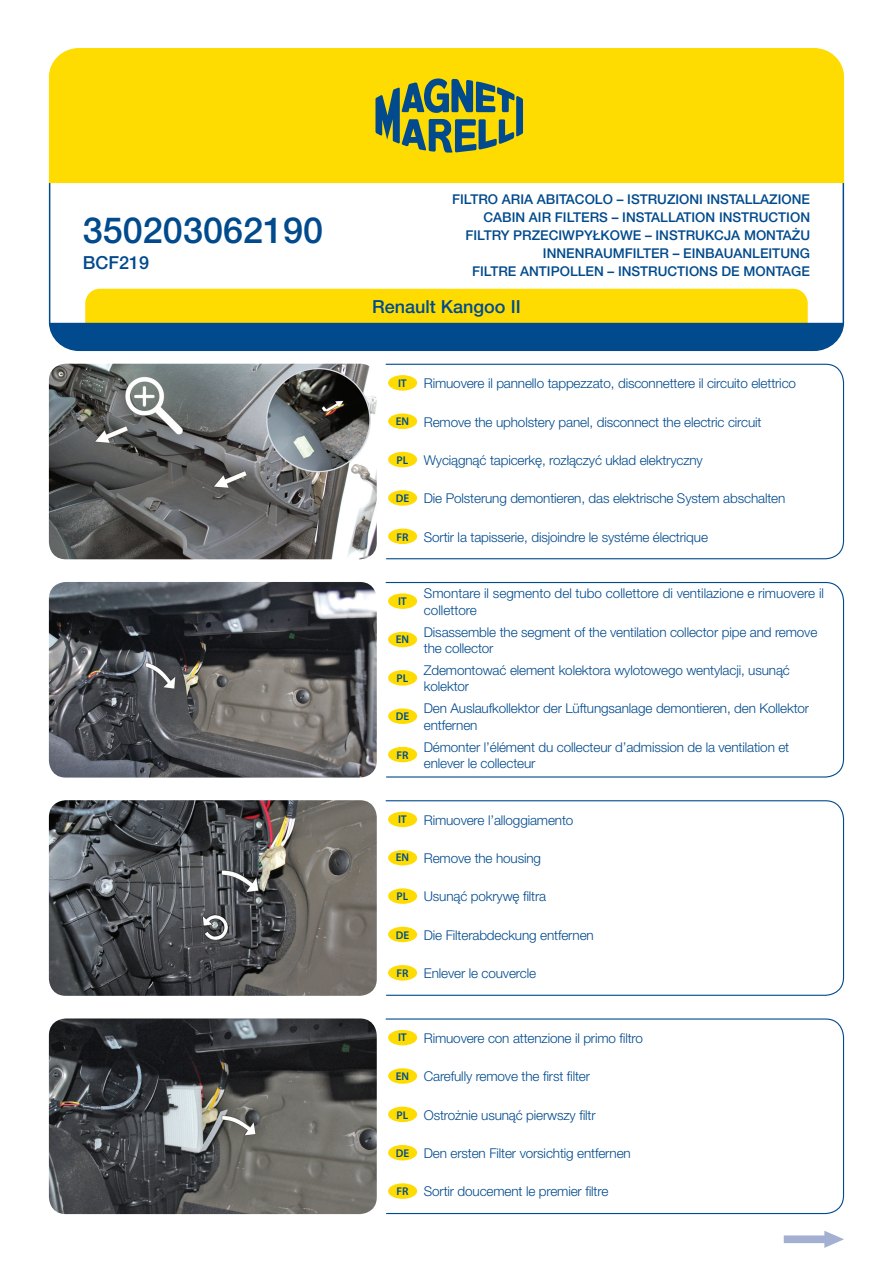
<style>
.page{position:relative;width:893px;height:1263px;background:#fff}
.page>*{position:absolute;margin:0;border:0;box-sizing:border-box;transform-origin:0 0}
.t1{font:500 36px "Helvetica Neue LT Pro";color:#004a8d}
.t2{font:500 18px "Helvetica Neue LT Pro";color:#004a8d}
.t3{font:300 13.5px/16.2px "Helvetica Neue Pl";letter-spacing:-.01em;color:#004a8d}
.t4{font:500 13.5px/18px "Helvetica Neue LT Pro";color:#004a8d}
.t5{font:600 11.25px "Myriad Pro";color:#004a8d}
.s1{font-family:"Myriad Pro";font-weight:600;font-size:11.25px}
</style>
<div class="page">
<svg style="left:49px;top:289px;width:795px;height:62px;background:#8c9c4e"></svg>
<hr style="left:49px;top:183px;width:1px;height:140px;background:#004a8d">
<hr style="left:843px;top:183px;width:1px;height:140px;background:#004a8d">
<div style="left:49px;top:48px;width:795px;height:135px;background:#ffdc01"></div>
<svg style="left:375px;top:78px;width:148px;height:75px;background:#879742"></svg>
<svg style="left:385px;top:363px;width:460px;height:197px"></svg>
<svg style="left:385px;top:581px;width:460px;height:197px"></svg>
<svg style="left:385px;top:800px;width:460px;height:196px"></svg>
<svg style="left:385px;top:1018px;width:460px;height:196px"></svg>
<img style="left:49px;top:364px;width:328px;height:195px">
<img style="left:49px;top:582px;width:328px;height:195px">
<img style="left:49px;top:800px;width:328px;height:196px">
<img style="left:49px;top:1018px;width:328px;height:196px">
<svg style="left:784px;top:1231px;width:60px;height:17px"></svg>
<div style="left:388px;top:375px;width:29px;height:16px;background:#ffdc01;border-radius:50%"></div>
<div style="left:388px;top:413px;width:29px;height:16px;background:#ffdc01;border-radius:50%"></div>
<div style="left:388px;top:452px;width:29px;height:15px;background:#ffdc01;border-radius:50%"></div>
<div style="left:388px;top:490px;width:29px;height:16px;background:#ffdc01;border-radius:50%"></div>
<div style="left:388px;top:528px;width:29px;height:16px;background:#ffdc01;border-radius:50%"></div>
<div style="left:388px;top:593px;width:29px;height:16px;background:#ffdc01;border-radius:50%"></div>
<div style="left:388px;top:632px;width:29px;height:15px;background:#ffdc01;border-radius:50%"></div>
<div style="left:388px;top:670px;width:29px;height:16px;background:#ffdc01;border-radius:50%"></div>
<div style="left:388px;top:708px;width:29px;height:16px;background:#ffdc01;border-radius:50%"></div>
<div style="left:388px;top:747px;width:29px;height:15px;background:#ffdc01;border-radius:50%"></div>
<div style="left:388px;top:812px;width:29px;height:15px;background:#ffdc01;border-radius:50%"></div>
<div style="left:388px;top:850px;width:29px;height:15px;background:#ffdc01;border-radius:50%"></div>
<div style="left:388px;top:888px;width:29px;height:16px;background:#ffdc01;border-radius:50%"></div>
<div style="left:388px;top:927px;width:29px;height:15px;background:#ffdc01;border-radius:50%"></div>
<div style="left:388px;top:965px;width:29px;height:15px;background:#ffdc01;border-radius:50%"></div>
<div style="left:388px;top:1030px;width:29px;height:15px;background:#ffdc01;border-radius:50%"></div>
<div style="left:388px;top:1068px;width:29px;height:16px;background:#ffdc01;border-radius:50%"></div>
<div style="left:388px;top:1106px;width:29px;height:16px;background:#ffdc01;border-radius:50%"></div>
<div style="left:388px;top:1145px;width:29px;height:15px;background:#ffdc01;border-radius:50%"></div>
<div style="left:388px;top:1183px;width:29px;height:16px;background:#ffdc01;border-radius:50%"></div>
<h1 class="t1" style="left:83px;top:209px;width:242px">350203062190</h1>
<h2 class="t2" style="left:83px;top:252px;width:68px">BCF219</h2>
<p class="t4" style="left:483px;top:190px;width:328px;text-indent:-31px">FILTRO ARIA ABITACOLO – ISTRUZIONI INSTALLAZIONE<br>CABIN</p>
<p class="t4" style="left:529px;top:208px;width:9px">AIR</p>
<p class="t4" style="left:555px;top:208px;width:17px">FILTERS</p>
<p class="t4" style="left:612px;top:208px;width:200px">– INSTALLATION INSTRUCTION</p>
<p class="t4" style="left:465px;top:226px;width:16px">FILTR</p>
<p class="t4" style="left:501px;top:226px;width:31px">Y PRZECI</p>
<p class="t4" style="left:562px;top:226px;width:249px">WPYŁKOWE – INSTRUKCJA MONTAŻU</p>
<p class="t4" style="left:543px;top:244px;width:10px">INNENRAUM</p>
<p class="t4" style="left:625px;top:244px;width:16px">FILTER</p>
<p class="t4" style="left:673px;top:244px;width:139px">– EINBAUANLEITUNG</p>
<p class="t4" style="left:472px;top:262px;width:16px">FILTRE</p>
<p class="t4" style="left:520px;top:262px;width:9px">ANTI</p>
<p class="t4" style="left:551px;top:262px;width:19px">POLLEN</p>
<p class="t4" style="left:607px;top:262px;width:203px">– INSTRUCTIONS DE MONTAGE</p>
<h2 class="t2" style="left:372px;top:296px;width:144px">RENAULT KANGOO II</h2>
<p class="t5" style="left:398px;top:376px;width:10px">IT</p>
<p class="t3" style="left:424px;top:375px;width:374px">Rimuovere il pannello tappezzato, disconnettere il circuito elettrico</p>
<p class="t3" style="left:396px;top:413px;width:367px"><span class="s1">EN</span> Remove the upholstery panel, disconnect the electric circuit</p>
<p class="t3" style="left:396px;top:452px;width:308px"><span class="s1">PL</span> Wyciągnąć tapicerkę, rozłączyć układ elektryczny</p>
<p class="t3" style="left:396px;top:490px;width:391px"><span class="s1">DE</span> Die Polsterung demontieren, das elektrische System abschalten</p>
<p class="t3" style="left:396px;top:528px;width:313px"><span class="s1">FR</span> Sortir la tapisserie, disjoindre le systéme électrique</p>
<p class="t5" style="left:398px;top:594px;width:10px">IT</p>
<p class="t3" style="left:424px;top:585px;width:402px">Smontare il segmento del tubo collettore di ventilazione e rimuovere il collettore</p>
<p class="t5" style="left:396px;top:632px;width:15px">EN</p>
<p class="t3" style="left:424px;top:623px;width:395px">Disassemble the segment of the ventilation collector pipe and remove the collector</p>
<p class="t5" style="left:396px;top:671px;width:13px">PL</p>
<p class="t3" style="left:424px;top:662px;width:368px">Zdemontować element kolektora wylotowego wentylacji, usunąć kolektor</p>
<p class="t5" style="left:396px;top:709px;width:15px">DE</p>
<p class="t3" style="left:424px;top:700px;width:387px">Den Auslaufkollektor der Lüftungsanlage demontieren, den Kollektor entfernen</p>
<p class="t5" style="left:396px;top:748px;width:14px">FR</p>
<p class="t3" style="left:424px;top:738px;width:367px">Démonter l’élément du collecteur d’admission de la ventilation et enlever le collecteur</p>
<p class="t5" style="left:398px;top:812px;width:10px">IT</p>
<p class="t3" style="left:424px;top:811px;width:151px">Rimuovere l’alloggiamento</p>
<p class="t3" style="left:396px;top:850px;width:147px"><span class="s1">EN</span> Remove the housing</p>
<p class="t3" style="left:396px;top:888px;width:151px"><span class="s1">PL</span> Usunąć pokrywę filtra</p>
<p class="t3" style="left:396px;top:926px;width:200px"><span class="s1">DE</span> Die Filterabdeckung entfernen</p>
<p class="t3" style="left:396px;top:965px;width:141px"><span class="s1">FR</span> Enlever le couvercle</p>
<p class="t5" style="left:398px;top:1030px;width:10px">IT</p>
<p class="t3" style="left:424px;top:1030px;width:221px">Rimuovere con attenzione il primo filtro</p>
<p class="t3" style="left:396px;top:1068px;width:196px"><span class="s1">EN</span> Carefully remove the first filter</p>
<p class="t3" style="left:396px;top:1106px;width:201px"><span class="s1">PL</span> Ostrożnie usunąć pierwszy filtr</p>
<p class="t3" style="left:396px;top:1145px;width:237px"><span class="s1">DE</span> Den ersten Filter vorsichtig entfernen</p>
<p class="t3" style="left:396px;top:1183px;width:213px"><span class="s1">FR</span> Sortir doucement le premier filtre</p>
</div>
